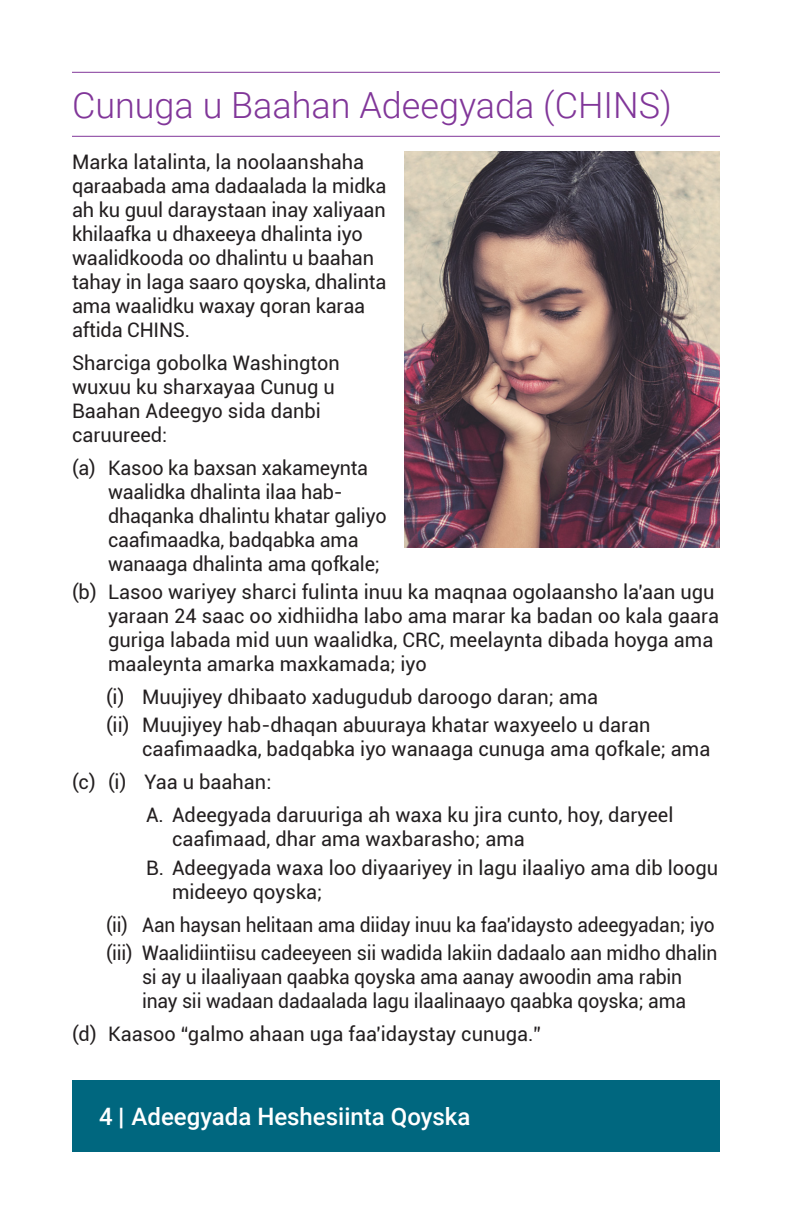
<style>
.page{position:relative;width:792px;height:1224px;background:#fff}
.page>*{position:absolute;margin:0;border:0;box-sizing:border-box;transform-origin:0 0}
.t1{font:300 36px "Roboto";color:#813699}
.t2{font:500 24px "Roboto";color:#fff}
.t3{font:20px/24px "Roboto";letter-spacing:-.005em;color:#231f20}
.s1{font-weight:400}
</style>
<div class="page">
<div style="left:72px;top:1080px;width:648px;height:72px;background:#00677f"></div>
<hr style="left:72px;top:72px;width:648px;height:1px;background:#813699">
<hr style="left:72px;top:136px;width:648px;height:1px;background:#813699">
<img style="left:405px;top:152px;width:315px;height:396px">
<h1 class="t1" style="left:72px;top:80px;width:601px">Cunuga u Baahan Adeegyada (CHINS)</h1>
<p class="t3" style="left:72px;top:149px;width:316px">Marka latalinta, la noolaanshaha qaraabada ama dadaalada la midka ah ku guul daraystaan inay xaliyaan khilaafka u dhaxeeya dhalinta iyo waalidkooda oo dhalintu u baahan tahay in laga saaro qoyska, dhalinta ama waalidku waxay qoran karaa aftida CHINS.</p>
<p class="t3" style="left:72px;top:350px;width:269px">Sharciga gobolka Washington wuxuu ku sharxayaa Cunug u<br>Baahan Adeegyo sida danbi caruureed:</p>
<p class="t3" style="left:108px;top:455px;width:280px;text-indent:-36px">(a) Kasoo ka baxsan xakameynta waalidka dhalinta ilaa hab&shy;dhaqanka dhalintu khatar galiyo caafimaadka, badqabka ama wanaaga dhalinta ama qofkale;</p>
<p class="t3" style="left:108px;top:579px;width:613px;text-indent:-36px">(b) Lasoo wariyey sharci fulinta inuu ka maqnaa ogolaansho la'aan ugu yaraan 24 saac oo xidhiidha labo ama marar ka badan oo kala gaara guriga labada mid uun waalidka, CRC, meelaynta dibada hoyga ama maaleynta amarka maxkamada; iyo</p>
<p class="t3" style="left:106px;top:682px;width:546px;line-height:28.4px">(i) Muujiyey dhibaato xadugudub daroogo daran; ama<br>(ii) Muujiyey hab-dhaqan abuuraya khatar waxyeelo u daran</p>
<p class="t3" style="left:142px;top:737px;width:570px">caafimaadka, badqabka iyo wanaaga cunuga ama qofkale; ama</p>
<p class="t3" style="left:72px;top:770px;width:201px">(c) (i) Yaa u baahan:</p>
<p class="t3" style="left:146px;top:803px;width:529px">A. Adeegyada daruuriga ah waxa ku jira cunto, hoy, daryeel</p>
<p class="t3" style="left:146px;top:824px;width:574px;line-height:28.4px;text-indent:26px">caafimaad, dhar ama waxbarasho; ama<br>B. Adeegyada waxa loo diyaariyey in lagu ilaaliyo ama dib loogu</p>
<p class="t3" style="left:106px;top:874px;width:610px;line-height:33px;text-indent:66px">mideeyo qoyska;<br>(ii) Aan haysan helitaan ama diiday inuu ka faa'idaysto adeegyadan; iyo</p>
<p class="t3" style="left:106px;top:940px;width:613px;text-align:center">(iii) Waalidiintiisu cadeeyeen sii wadida lakiin dadaalo aan midho dhalin si ay u ilaaliyaan qaabka qoyska ama aanay awoodin ama rabin<br>inay sii wadaan dadaalada lagu ilaalinaayo qaabka qoyska; ama</p>
<p class="t3" style="left:72px;top:1021px;width:471px">(d) Kaasoo “galmo ahaan uga faa'idaystay cunuga.”</p>
<p class="t2" style="left:99px;top:1100px;width:373px">4 <span class="s1">|</span> Adeegyada Heshesiinta Qoyska</p>
</div>
